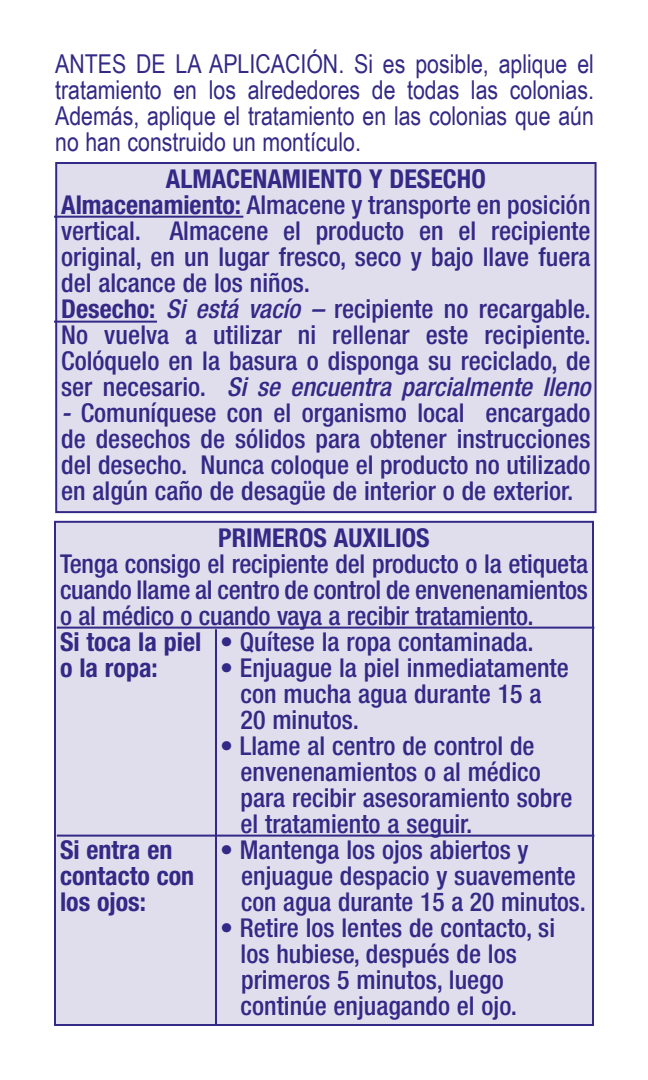
<style>
.page{position:relative;width:648px;height:1080px;background:#fff}
.page>*{position:absolute;margin:0;border:0;box-sizing:border-box;transform-origin:0 0}
.t1{font:500 condensed 26px/26px "Helvetica Neue";color:#332986;text-align:justify}
.t2{font:26px/26px "Arial Narrow";color:#332986;text-align:justify}
.t3{font:700 condensed 26px "Helvetica Neue";color:#332986}
.s1{font-weight:700}
.s2{font-style:italic}
</style>
<div class="page">
<div style="left:56px;top:163px;width:540px;height:349px;background:#e0dded"></div>
<div style="left:55px;top:162px;width:542px;height:351px;border:2px solid #332986"></div>
<hr style="left:54px;top:216px;width:189px;height:2px;background:#332986">
<hr style="left:54px;top:321px;width:103px;height:2px;background:#332986">
<div style="left:55px;top:522px;width:538px;height:503px;background:#e0dded"></div>
<div style="left:54px;top:521px;width:540px;height:505px;border:2px solid #332986"></div>
<hr style="left:57px;top:627px;width:537px;height:2px;background:#332986">
<hr style="left:215px;top:629px;width:2px;height:397px;background:#332986">
<hr style="left:57px;top:835px;width:537px;height:2px;background:#332986">
<p class="t2" style="left:55px;top:50px;width:540px">ANTES DE LA APLICACIÓN. Si es posible, aplique el tratamiento en los alrededores de todas las colonias.<br>Además, aplique el tratamiento en las colonias que aún no han construido un montículo.</p>
<p class="t3" style="left:166px;top:163px;width:321px">ALMACENAMIENTO Y DESECHO</p>
<p class="t1" style="left:61px;top:192px;width:531px"><span class="s1">Almacenamiento:</span> Almacene y transporte en posición vertical. Almacene el producto en el recipiente original, en un lugar fresco, seco y bajo llave fuera del alcance de los niños.</p>
<p class="t1" style="left:61px;top:296px;width:531px"><span class="s1">Desecho:</span> <span class="s2">Si está vacío –</span> recipiente no recargable.<br>No vuelva a utilizar ni rellenar este recipiente.<br>Colóquelo en la basura o disponga su reciclado, de ser necesario. <span class="s2">Si se encuentra parcialmente lleno</span></p>
<p class="t1" style="left:61px;top:400px;width:531px"><span class="s2">-</span> Comuníquese con el organismo local encargado de desechos de sólidos para obtener instrucciones del desecho. Nunca coloque el producto no utilizado en algún caño de desagüe de interior o de exterior.</p>
<p class="t3" style="left:218px;top:522px;width:213px">PRIMEROS AUXILIOS</p>
<p class="t1" style="left:60px;top:550px;width:530px">Tenga consigo el recipiente del producto o la etiqueta cuando llame al centro de control de envenenamientos o al médico o cuando vaya a recibir tratamiento.</p>
<p class="t1" style="left:60px;top:628px;width:475px"><span class="s1">Si toca la piel</span> • Quítese la ropa contaminada.</p>
<p class="t3" style="left:60px;top:652px;width:99px">o la ropa:</p>
<p class="t1" style="left:220px;top:654px;width:350px">• Enjuague la piel inmediatamente</p>
<p class="t1" style="left:241px;top:680px;width:303px">con mucha agua durante 15 a<br>20 minutos.</p>
<p class="t1" style="left:220px;top:732px;width:316px">• Llame al centro de control de</p>
<p class="t1" style="left:241px;top:758px;width:333px;text-align:left">envenenamientos o al médico para recibir asesoramiento sobre el tratamiento a seguir.</p>
<p class="t3" style="left:60px;top:834px;width:114px">Si entra en</p>
<p class="t1" style="left:220px;top:836px;width:310px">• Mantenga los ojos abiertos y</p>
<p class="t3" style="left:60px;top:860px;width:136px">contacto con</p>
<p class="t1" style="left:241px;top:862px;width:336px">enjuague despacio y suavemente</p>
<p class="t3" style="left:60px;top:886px;width:88px">los ojos:</p>
<p class="t1" style="left:241px;top:888px;width:346px">con agua durante 15 a 20 minutos.</p>
<p class="t1" style="left:241px;top:914px;width:316px;text-indent:-21px">• Retire los lentes de contacto, si los hubiese, después de los</p>
<p class="t1" style="left:241px;top:966px;width:278px">primeros 5 minutos, luego continúe enjuagando el ojo.</p>
</div>
